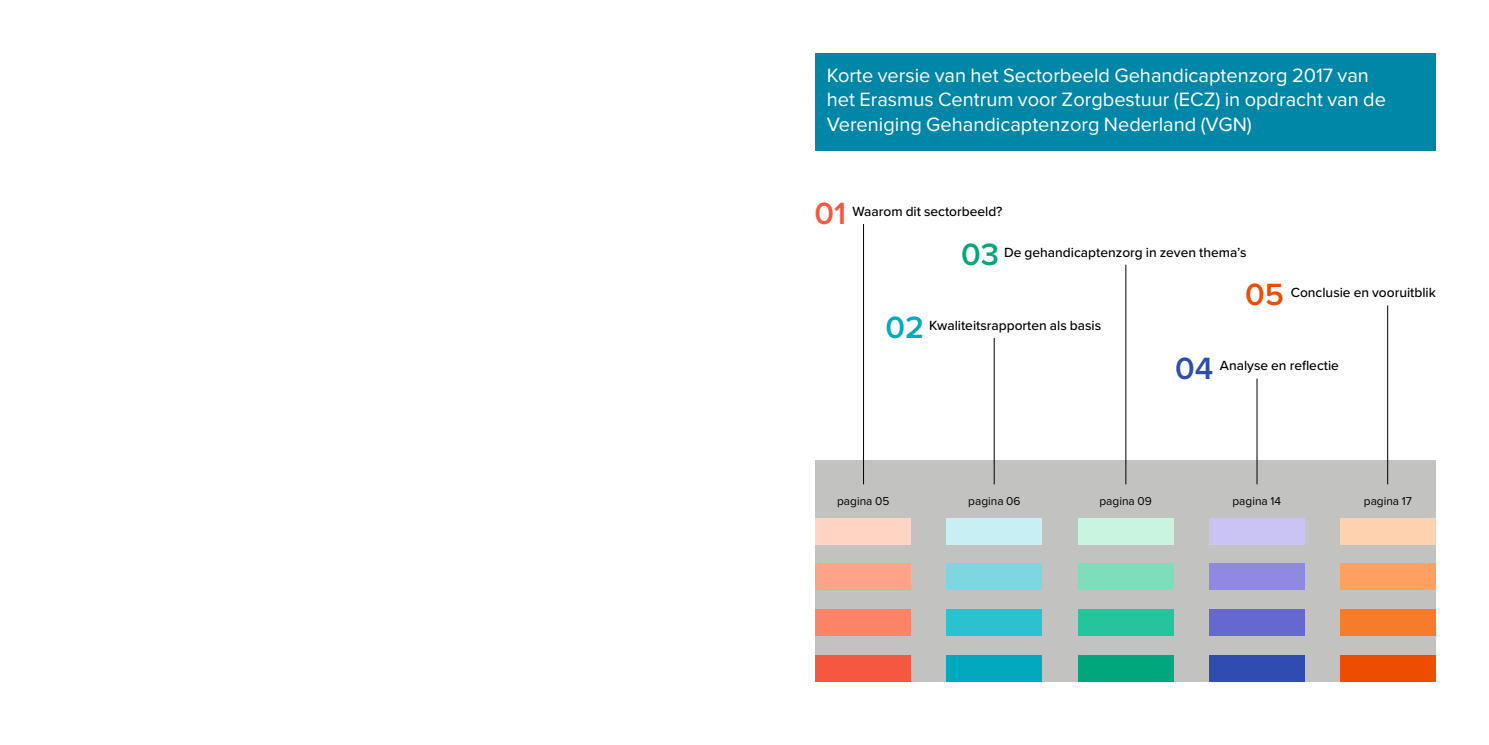
<style>
.page{position:relative;width:1489px;height:745px;background:#fff}
.page>*{position:absolute;margin:0;border:0;box-sizing:border-box;transform-origin:0 0}
.t1{font:600 31.88px "Proxima Nova";color:#f45841}
.t2{font:600 31.88px "Proxima Nova";color:#ed4d00}
.t3{font:600 31.88px "Proxima Nova";color:#2f4cb2}
.t4{font:600 31.88px "Proxima Nova";color:#00a77c}
.t5{font:600 31.88px "Proxima Nova";color:#00a9bd}
.t6{font:20px/24.4px "Proxima Nova";color:#fff}
.t7{font:500 13.75px "Proxima Nova";color:#000}
.t8{font:11.88px "Proxima Nova";color:#000}
</style>
<div class="page">
<div style="left:815px;top:459px;width:620px;height:221px;background:#c2c2c1"></div>
<div style="left:815px;top:53px;width:620px;height:98px;background:#0086a7"></div>
<div style="left:1077px;top:654px;width:96px;height:26px;background:#00a77c"></div>
<div style="left:1077px;top:608px;width:96px;height:26px;background:#24c59d"></div>
<div style="left:1077px;top:562px;width:96px;height:26px;background:#7eddba"></div>
<div style="left:1077px;top:518px;width:96px;height:26px;background:#c9f4df"></div>
<div style="left:815px;top:654px;width:96px;height:26px;background:#f45841"></div>
<div style="left:815px;top:608px;width:96px;height:26px;background:#fc8365"></div>
<div style="left:815px;top:562px;width:96px;height:26px;background:#fea388"></div>
<div style="left:815px;top:518px;width:96px;height:26px;background:#ffd4c3"></div>
<div style="left:946px;top:654px;width:96px;height:26px;background:#00a9bd"></div>
<div style="left:946px;top:608px;width:96px;height:26px;background:#2ac2cf"></div>
<div style="left:946px;top:562px;width:96px;height:26px;background:#7ed7e0"></div>
<div style="left:946px;top:518px;width:96px;height:26px;background:#c8f0f4"></div>
<div style="left:1339px;top:654px;width:96px;height:26px;background:#ed4d00"></div>
<div style="left:1339px;top:608px;width:96px;height:26px;background:#f67c2b"></div>
<div style="left:1339px;top:562px;width:96px;height:26px;background:#fda061"></div>
<div style="left:1339px;top:518px;width:96px;height:26px;background:#ffd2af"></div>
<div style="left:1208px;top:654px;width:96px;height:26px;background:#2f4cb2"></div>
<div style="left:1208px;top:608px;width:96px;height:26px;background:#6568ce"></div>
<div style="left:1208px;top:562px;width:96px;height:26px;background:#8e8ae2"></div>
<div style="left:1208px;top:518px;width:96px;height:26px;background:#c9c4f4"></div>
<hr style="left:863px;top:224px;width:1px;height:260px;background:#000">
<hr style="left:993px;top:338px;width:1px;height:146px;background:#000">
<hr style="left:1125px;top:264px;width:1px;height:220px;background:#000">
<hr style="left:1387px;top:305px;width:1px;height:179px;background:#000">
<hr style="left:1256px;top:378px;width:1px;height:106px;background:#000">
<p class="t6" style="left:826px;top:62px;width:560px">Korte versie van het Sectorbeeld Gehandicaptenzorg 2017 van het Erasmus Centrum voor Zorgbestuur (ECZ) in opdracht van de<br>Vereniging Gehandicaptenzorg Nederland (VGN)</p>
<h1 class="t1" style="left:814px;top:189px;width:33px">01</h1>
<p class="t7" style="left:852px;top:201px;width:152px">Waarom dit sectorbeeld?</p>
<h1 class="t5" style="left:885px;top:303px;width:40px">02</h1>
<h1 class="t4" style="left:961px;top:230px;width:39px">03</h1>
<p class="t7" style="left:1004px;top:241px;width:244px">De gehandicaptenzorg in zeven thema’s</p>
<p class="t7" style="left:929px;top:315px;width:173px">Kwaliteitsrapporten als basis</p>
<h1 class="t2" style="left:1245px;top:271px;width:40px">05</h1>
<p class="t7" style="left:1290px;top:282px;width:147px">Conclusie en vooruitblik</p>
<h1 class="t3" style="left:1174px;top:344px;width:40px">04</h1>
<p class="t7" style="left:1219px;top:355px;width:120px">Analyse en reflectie</p>
<p class="t8" style="left:837px;top:491px;width:54px">pagina 05</p>
<p class="t8" style="left:968px;top:491px;width:54px">pagina 06</p>
<p class="t8" style="left:1099px;top:491px;width:54px">pagina 09</p>
<p class="t8" style="left:1232px;top:491px;width:50px">pagina 14</p>
<p class="t8" style="left:1363px;top:491px;width:50px">pagina 17</p>
</div>
